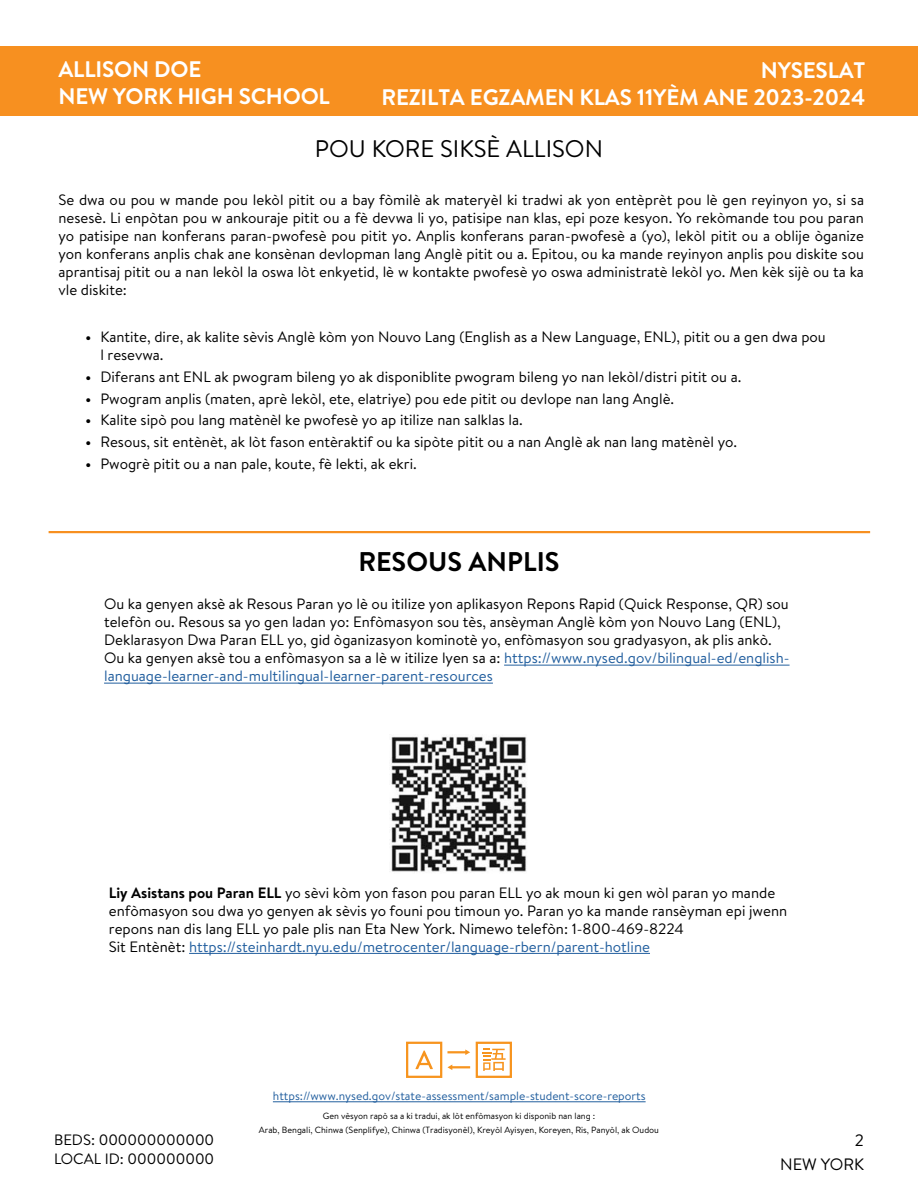
<style>
.page{position:relative;width:918px;height:1188px;background:#fff}
.page>*{position:absolute;margin:0;border:0;box-sizing:border-box;transform-origin:0 0}
.t1{font:700 27px "Brandon Text";color:#000}
.t2{font:24px "Brandon Text";color:#000}
.t3{font:700 22.5px/27px "Brandon Text";letter-spacing:-.01em;color:#fff}
.t4{font:16.5px/24.3px "Brandon Text";color:#000;text-align:right}
.t5{font:15px/18px "Brandon Text";color:#000}
.t6{font:12px "Brandon Text";color:#215e9e}
.t7{font:9px "Brandon Text";color:#000}
.s1{font-weight:700}
.s2{color:#215e9e}
</style>
<div class="page">
<div style="left:0;top:46px;width:918px;height:69px;background:#f79020"></div>
<hr style="left:189px;top:953px;width:461px;height:1px;background:#215e9e">
<hr style="left:49px;top:531px;width:821px;height:2px;background:#f79020">
<img style="left:391px;top:736px;width:136px;height:136px">
<div style="left:406px;top:1042px;width:36px;height:36px;border:2px solid #f7941e"></div>
<svg style="left:415px;top:1050px;width:18px;height:19px"></svg>
<div style="left:476px;top:1042px;width:36px;height:36px;border:2px solid #f7941e"></div>
<svg style="left:482px;top:1049px;width:24px;height:22px"></svg>
<svg style="left:447px;top:1049px;width:23px;height:6px"></svg>
<svg style="left:447px;top:1065px;width:23px;height:5px"></svg>
<hr style="left:504px;top:665px;width:286px;height:1px;background:#215e9e">
<hr style="left:104px;top:683px;width:389px;height:1px;background:#215e9e">
<hr style="left:273px;top:1101px;width:373px;height:1px;background:#215e9e">
<p class="t3" style="left:58px;top:55px;width:273px">ALLISON DOE<br>NEW YORK HIGH SCHOOL</p>
<h1 class="t3" style="left:381px;top:56px;width:486px;text-align:right">NYSESLAT<br>REZILTA EGZAMEN KLAS 11YÈM ANE 2023-2024</h1>
<h2 class="t2" style="left:315px;top:132px;width:290px">POU KORE SIKSÈ ALLISON</h2>
<p class="t5" style="left:58px;top:190px;width:807px;text-align:justify">Se dwa ou pou w mande pou lekòl pitit ou a bay fòmilè ak materyèl ki tradwi ak yon entèprèt pou lè gen reyinyon yo, si sa nesesè. Li enpòtan pou w ankouraje pitit ou a fè devwa li yo, patisipe nan klas, epi poze kesyon. Yo rekòmande tou pou paran yo patisipe nan konferans paran-pwofesè pou pitit yo. Anplis konferans paran-pwofesè a (yo), lekòl pitit ou a oblije òganize yon konferans anplis chak ane konsènan devlopman lang Anglè pitit ou a. Epitou, ou ka mande reyinyon anplis pou diskite sou aprantisaj pitit ou a nan lekòl la oswa lòt enkyetid, lè w kontakte pwofesè yo oswa administratè lekòl yo. Men kèk sijè ou ta ka vle diskite:</p>
<p class="t5" style="left:100px;top:327px;width:727px;line-height:18.8px;text-indent:-15px"><span class="s1">•</span> Kantite, dire, ak kalite sèvis Anglè kòm yon Nouvo Lang (English as a New Language, ENL), pitit ou a gen dwa pou l resevwa.</p>
<p class="t5" style="left:86px;top:367px;width:657px"><span class="s1">•</span> Diferans ant ENL ak pwogram bileng yo ak disponiblite pwogram bileng yo nan lekòl/distri pitit ou a.</p>
<p class="t5" style="left:86px;top:389px;width:590px"><span class="s1">•</span> Pwogram anplis (maten, aprè lekòl, ete, elatriye) pou ede pitit ou devlope nan lang Anglè.</p>
<p class="t5" style="left:86px;top:411px;width:439px"><span class="s1">•</span> Kalite sipò pou lang matènèl ke pwofesè yo ap itilize nan salklas la.</p>
<p class="t5" style="left:86px;top:432px;width:653px"><span class="s1">•</span> Resous, sit entènèt, ak lòt fason entèraktif ou ka sipòte pitit ou a nan Anglè ak nan lang matènèl yo.</p>
<p class="t5" style="left:86px;top:455px;width:333px"><span class="s1">•</span> Pwogrè pitit ou a nan pale, koute, fè lekti, ak ekri.</p>
<p class="t1" style="left:358px;top:543px;width:203px">RESOUS ANPLIS</p>
<p class="t5" style="left:104px;top:594px;width:687px">Ou ka genyen aksè ak Resous Paran yo lè ou itilize yon aplikasyon Repons Rapid (Quick Response, QR) sou telefòn ou. Resous sa yo gen ladan yo: Enfòmasyon sou tès, ansèyman Anglè kòm yon Nouvo Lang (ENL), Deklarasyon Dwa Paran ELL yo, gid òganizasyon kominotè yo, enfòmasyon sou gradyasyon, ak plis ankò.<br>Ou ka genyen aksè tou a enfòmasyon sa a lè w itilize lyen sa a: <span class="s2">https://www.nysed.gov/bilingual-ed/english&shy;language-learner-and-multilingual-learner-parent-resources</span></p>
<p class="t5" style="left:109px;top:883px;width:680px"><span class="s1">Liy Asistans pou Paran ELL</span> yo sèvi kòm yon fason pou paran ELL yo ak moun ki gen wòl paran yo mande enfòmasyon sou dwa yo genyen ak sèvis yo founi pou timoun yo. Paran yo ka mande ransèyman epi jwenn repons nan dis lang ELL yo pale plis nan Eta New York. Nimewo telefòn: 1-800-469-8224<br>Sit Entènèt: <span class="s2">https://steinhardt.nyu.edu/metrocenter/language-rbern/parent-hotline</span></p>
<p class="t5" style="left:54px;top:1130px;width:162px">BEDS: 000000000000</p>
<p class="t5" style="left:54px;top:1149px;width:162px">LOCAL ID: 000000000</p>
<p class="t6" style="left:273px;top:1087px;width:374px">https://www.nysed.gov/state-assessment/sample-student-score-reports</p>
<p class="t7" style="left:323px;top:1110px;width:274px">Gen vèsyon rapò sa a ki tradui, ak lòt enfòmasyon ki disponib nan lang :</p>
<p class="t7" style="left:259px;top:1124px;width:402px">Arab, Bengali, Chinwa (Senplifye), Chinwa (Tradisyonèl), Kreyòl Ayisyen, Koreyen, Ris, Panyòl, ak Oudou</p>
<p class="t4" style="left:780px;top:1127px;width:85px">2<br>NEW YORK</p>
</div>
